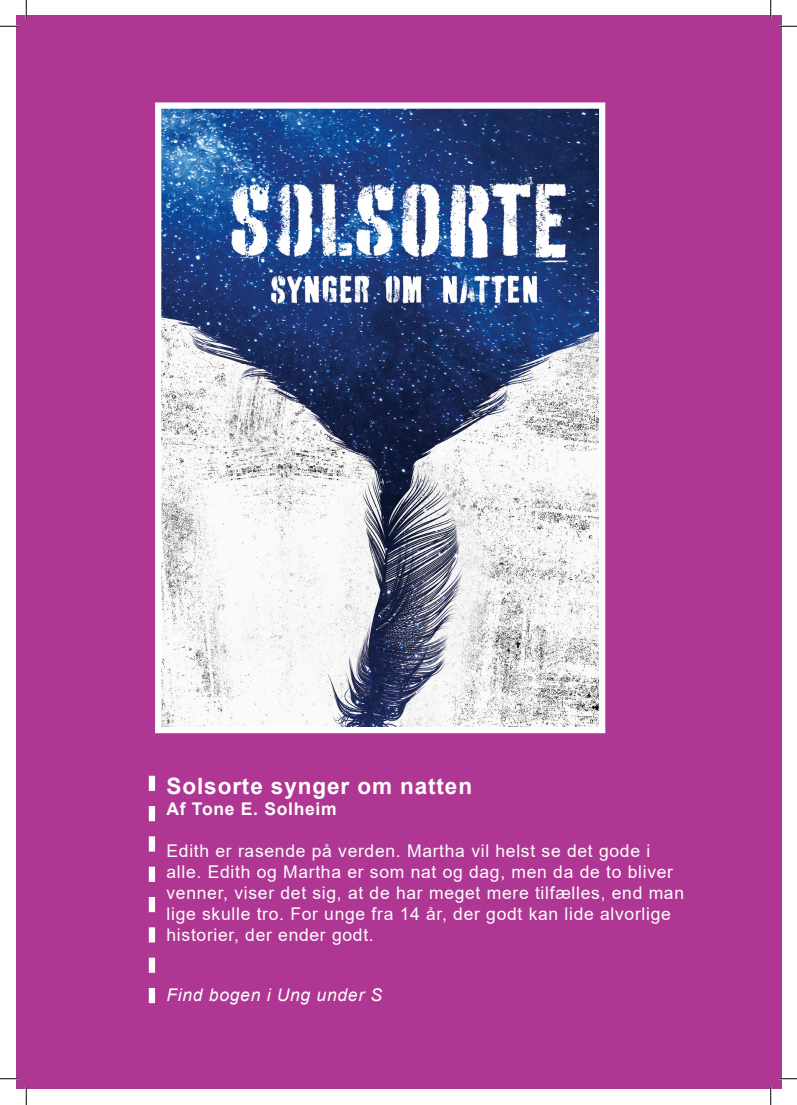
<style>
.page{position:relative;width:797px;height:1105px;background:#fff}
.page>*{position:absolute;margin:0;border:0;box-sizing:border-box;transform-origin:0 0}
.Body_Text{font:700 22.5px "Arial";letter-spacing:.04em;color:#fff}
.Body_Text-2{font:17.5px/21px "Arial";letter-spacing:.04em;color:#fff}
.Body_Text-3{font:italic 17.5px "Arial";letter-spacing:.04em;color:#fff}
.Body_Text-4{font:700 17.5px "Arial";letter-spacing:.04em;color:#fff}
</style>
<div class="page">
<div style="left:16px;top:16px;width:765px;height:1073px;background:#b03694"></div>
<img style="left:162px;top:109px;width:436px;height:617px">
<div style="left:155px;top:102px;width:450px;height:631px;border:6px solid #fff"></div>
<svg style="left:149px;top:776px;width:6px;height:227px"></svg>
<svg style="left:0;top:25px;width:19px;height:2px"></svg>
<svg style="left:778px;top:25px;width:19px;height:2px"></svg>
<svg style="left:0;top:1078px;width:19px;height:1px"></svg>
<svg style="left:778px;top:1078px;width:19px;height:1px"></svg>
<svg style="left:25px;top:0;width:2px;height:19px"></svg>
<svg style="left:25px;top:1086px;width:2px;height:19px"></svg>
<svg style="left:770px;top:0;width:1px;height:19px"></svg>
<svg style="left:770px;top:1086px;width:1px;height:19px"></svg>
<p class="Body_Text" style="left:166px;top:770px;width:307px">Solsorte synger om natten</p>
<p class="Body_Text-4" style="left:166px;top:796px;width:172px">Af Tone E. Solheim</p>
<p class="Body_Text-2" style="left:166px;top:840px;width:519px">Edith er rasende på verden. Martha vil helst se det gode i alle. Edith og Martha er som nat og dag, men da de to bliver venner, viser det sig, at de har meget mere tilfælles, end man lige skulle tro. For unge fra 14 år, der godt kan lide alvorlige historier, der ender godt.</p>
<p class="Body_Text-3" style="left:166px;top:983px;width:217px">Find bogen i Ung under S</p>
</div>
